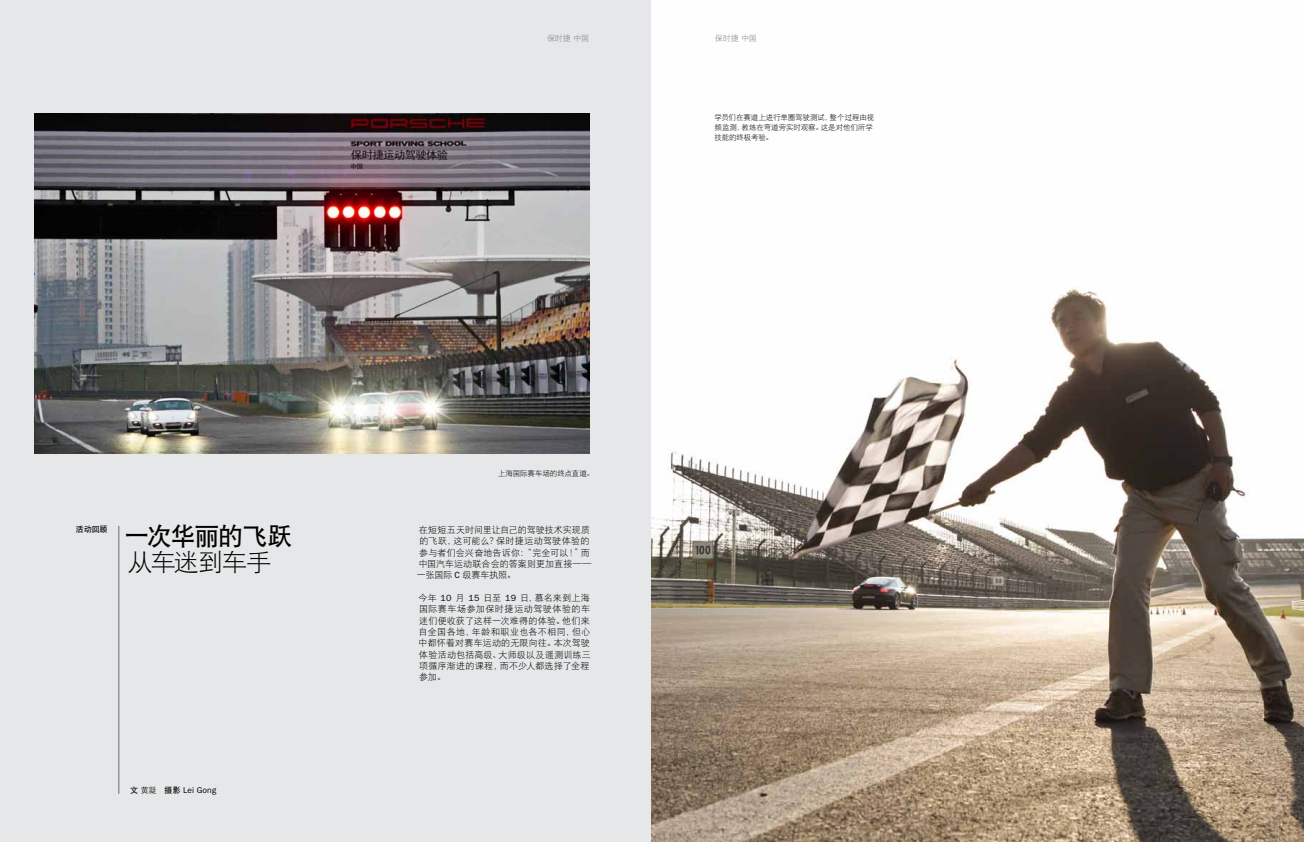
<style>
.page{position:relative;width:1304px;height:842px;background:#e6e7e8}
.page>*{position:absolute;margin:0;border:0;box-sizing:border-box;transform-origin:0 0}
.t1{font:25px "DFP Hei W7";letter-spacing:-.045em;color:#000}
.t2{font:25px "DFP Hei W3";letter-spacing:-.05em;color:#000}
.t3{font:9px/11.3px "DFP Hei W3";letter-spacing:.02em;color:#000}
.t4{font:8.5px "ITC Franklin Gothic Std";letter-spacing:.015em;color:#000}
.t5{font:8px "DFP Hei W3";letter-spacing:-.015em;color:#808285}
.t6{font:8px "DFP Hei W7";color:#000}
.t7{font:7.5px/10px "DFP Hei W3";letter-spacing:-.015em;color:#000}
.s1{font-family:"DFP Hei W7";font-size:8px}
.s2{font-family:"DFP Hei W3";font-size:8px}
.s3{font-family:"ITC Franklin Gothic Std"}
</style>
<div class="page">
<img style="left:652px;top:0;width:652px;height:842px">
<img style="left:34px;top:113px;width:556px;height:341px">
<hr style="left:119px;top:526px;width:1px;height:268px;background:#6d6e71">
<p class="t5" style="left:547px;top:33px;width:44px">保时捷 中国</p>
<p class="t5" style="left:715px;top:33px;width:44px">保时捷 中国</p>
<p class="t7" style="left:714px;top:112px;width:161px">学员们在赛道上进行单圈驾驶测试，整个过程由视频监测，教练在弯道旁实时观察。这是对他们所学技能的终极考验。</p>
<p class="t6" style="left:76px;top:525px;width:33px">活动回顾</p>
<h1 class="t1" style="left:124px;top:523px;width:169px">一次华丽的飞跃</h1>
<h1 class="t2" style="left:128px;top:549px;width:145px">从车迷到车手</h1>
<p class="t4" style="left:130px;top:786px;width:88px"><span class="s1">文</span> <span class="s2">黄凝</span> <span class="s1">摄影</span> Lei Gong</p>
<p class="t7" style="left:498px;top:468px;width:97px">上海国际赛车场的终点直道。</p>
<p class="t3" style="left:417px;top:524px;width:176px">在短短五天时间里让自己的驾驶技术实现质的飞跃，这可能么？保时捷运动驾驶体验的参与者们会兴奋地告诉你：“完全可以！”而中国汽车运动联合会的答案则更加直接——一张国际 <span class="s3">C</span> 级赛车执照。</p>
<p class="t3" style="left:418px;top:592px;width:174px">今年 <span class="s3">10</span> 月 <span class="s3">15</span> 日至 <span class="s3">19</span> 日，慕名来到上海国际赛车场参加保时捷运动驾驶体验的车迷们便收获了这样一次难得的体验。他们来自全国各地，年龄和职业也各不相同，但心中都怀着对赛车运动的无限向往。本次驾驶体验活动包括高级、大师级以及遥测训练三项循序渐进的课程，而不少人都选择了全程参加。</p>
</div>
